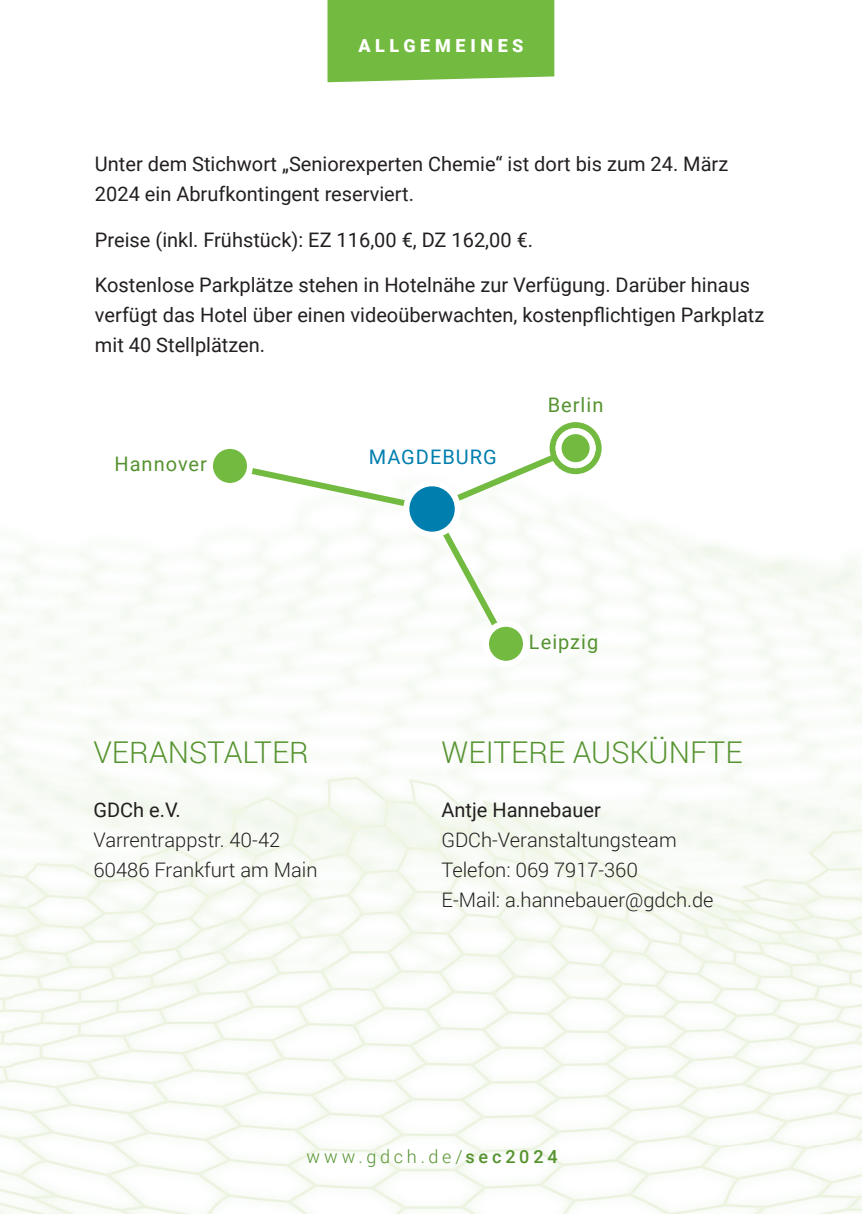
<style>
.page{position:relative;width:862px;height:1214px;background:#fff}
.page>*{position:absolute;margin:0;border:0;box-sizing:border-box;transform-origin:0 0}
.t1{font:300 30px "Roboto";color:#569330}
.t2{font:20px/30px "Roboto";color:#231f20}
.t3{font:300 20px/30px "Roboto";color:#231f20}
.t4{font:20px "Roboto";letter-spacing:.05em;color:#569330}
.t5{font:20px "Roboto";letter-spacing:.05em;color:#007eae}
.t6{font:300 18px "Roboto";letter-spacing:.205em;color:#569330}
.t7{font:900 18px "Roboto";letter-spacing:.255em;color:#fff}
.s1{font-weight:500}
</style>
<div class="page">
<div style="left:327px;top:0;width:227px;height:82px;background:#72ba40"></div>
<img style="left:359px;top:422px;width:503px;height:791px">
<img style="left:13px;top:547px;width:346px;height:324px">
<img style="left:0;top:871px;width:359px;height:342px">
<img style="left:0;top:577px;width:13px;height:625px">
<svg style="left:223px;top:440px;width:360px;height:212px"></svg>
<div style="left:406px;top:483px;width:52px;height:51px;background:#007eae;border-radius:50%"></div>
<div style="left:403px;top:480px;width:58px;height:57px;border:6px solid #fff;border-radius:50%"></div>
<svg style="left:486px;top:623px;width:40px;height:40px"></svg>
<div style="left:483px;top:620px;width:46px;height:46px;border:6px solid #fff;border-radius:50%"></div>
<div style="left:210px;top:446px;width:40px;height:40px;background:#72ba40;border-radius:50%"></div>
<div style="left:207px;top:443px;width:46px;height:46px;border:6px solid #fff;border-radius:50%"></div>
<svg style="left:552px;top:425px;width:46px;height:46px"></svg>
<div style="left:549px;top:422px;width:52px;height:52px;border:6px solid #72ba40;border-radius:50%"></div>
<svg style="left:558px;top:431px;width:34px;height:34px"></svg>
<div style="left:555px;top:428px;width:40px;height:40px;border:6px solid #fff;border-radius:50%"></div>
<p class="t7" style="left:358px;top:33px;width:167px">ALLGEMEINES</p>
<p class="t2" style="left:95px;top:149px;width:635px">Unter dem Stichwort „Seniorexperten Chemie“ ist dort bis zum 24. März<br>2024 ein Abrufkontingent reserviert.</p>
<p class="t2" style="left:95px;top:224px;width:440px">Preise (inkl. Frühstück): EZ 116,00 €, DZ 162,00 €.</p>
<p class="t2" style="left:95px;top:269px;width:671px">Kostenlose Parkplätze stehen in Hotelnähe zur Verfügung. Darüber hinaus verfügt das Hotel über einen videoüberwachten, kostenpflichtigen Parkplatz mit 40 Stellplätzen.</p>
<p class="t4" style="left:114px;top:450px;width:94px">Hannover</p>
<p class="t5" style="left:369px;top:443px;width:130px">MAGDEBURG</p>
<p class="t4" style="left:548px;top:391px;width:57px">Berlin</p>
<h1 class="t1" style="left:93px;top:731px;width:217px">VERANSTALTER</h1>
<p class="t2" style="left:93px;top:794px;width:89px">GDCh e.V.</p>
<p class="t3" style="left:93px;top:824px;width:226px">Varrentrappstr. 40-42<br>60486 Frankfurt am Main</p>
<p class="t4" style="left:529px;top:628px;width:71px">Leipzig</p>
<h1 class="t1" style="left:441px;top:731px;width:303px">WEITERE AUSKÜNFTE</h1>
<p class="t2" style="left:441px;top:794px;width:161px">Antje Hannebauer</p>
<p class="t3" style="left:441px;top:824px;width:273px">GDCh-Veranstaltungsteam<br>Telefon: 069 7917-360<br>E-Mail: a.hannebauer@gdch.de</p>
<p class="t6" style="left:307px;top:1143px;width:252px">www.gdch.de/<span class="s1">sec2024</span></p>
</div>
